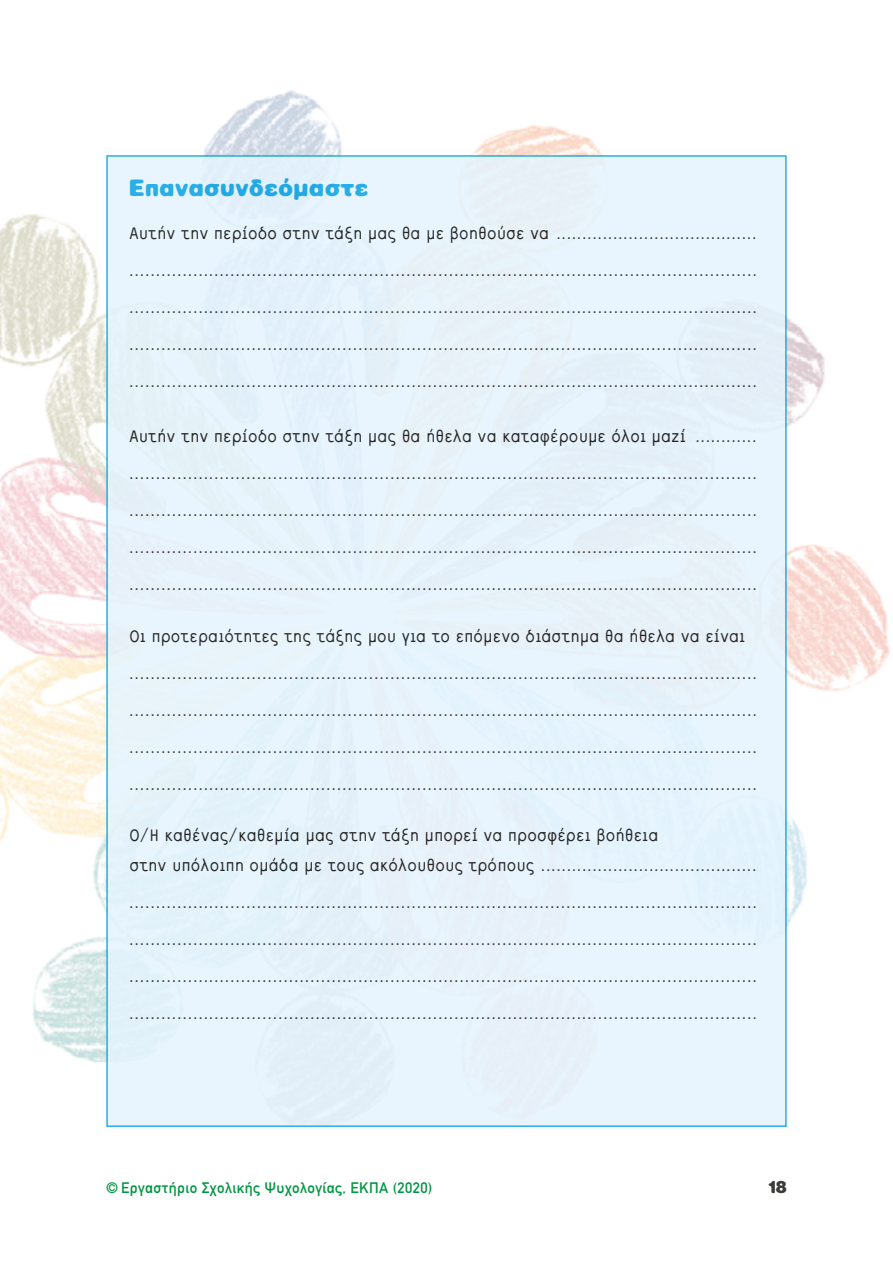
<style>
.page{position:relative;width:893px;height:1263px;background:#fff}
.page>*{position:absolute;margin:0;border:0;box-sizing:border-box;transform-origin:0 0}
.t1{font:24px "CF Fat";letter-spacing:.03em;color:#009fe3}
.t2{font:18px/37px "CF Sans";color:#000;text-align:justify}
.t3{font:700 18px/30px "CF Sans";color:#000}
.t4{font:18px "CF Fat";color:#3c3c3b}
.t5{font:700 15px "DIN Alternate";letter-spacing:.03em;color:#009641}
.s1{font-weight:700}
.s2{font-weight:400}
</style>
<div class="page">
<img style="left:0;top:90px;width:890px;height:973px">
<div style="left:107px;top:156px;width:679px;height:970px;background:#e4f4fe"></div>
<h1 class="t1" style="left:129px;top:174px;width:240px">Επανασυνδεόμαστε</h1>
<p class="t2" style="left:129px;top:215px;width:630px"><span class="s1">Αυτήν την περίοδο στην τάξη μας θα με βοηθούσε να</span> ....................................... ...................................................................................................................... ...................................................................................................................... ...................................................................................................................... ......................................................................................................................</p>
<p class="t2" style="left:129px;top:418px;width:630px"><span class="s1">Αυτήν την περίοδο στην τάξη μας θα ήθελα να καταφέρουμε όλοι μαζί</span> ............ ...................................................................................................................... ...................................................................................................................... ...................................................................................................................... ......................................................................................................................</p>
<p class="t3" style="left:129px;top:621px;width:617px">Οι προτεραιότητες της τάξης μου για το επόμενο διάστημα θα ήθελα να είναι</p>
<p class="t2" style="left:129px;top:655px;width:630px">...................................................................................................................... ...................................................................................................................... ...................................................................................................................... ......................................................................................................................</p>
<p class="t3" style="left:129px;top:820px;width:630px">Ο/Η καθένας/καθεμία μας στην τάξη μπορεί να προσφέρει βοήθεια<br>στην υπόλοιπη ομάδα με τους ακόλουθους τρόπους <span class="s2">..........................................</span></p>
<p class="t2" style="left:129px;top:884px;width:630px">...................................................................................................................... ...................................................................................................................... ...................................................................................................................... ......................................................................................................................</p>
<p class="t5" style="left:106px;top:1176px;width:328px">© Εργαστήριο Σχολικής Ψυχολογίας, ΕΚΠΑ (2020)</p>
<p class="t4" style="left:769px;top:1176px;width:19px">18</p>
</div>
